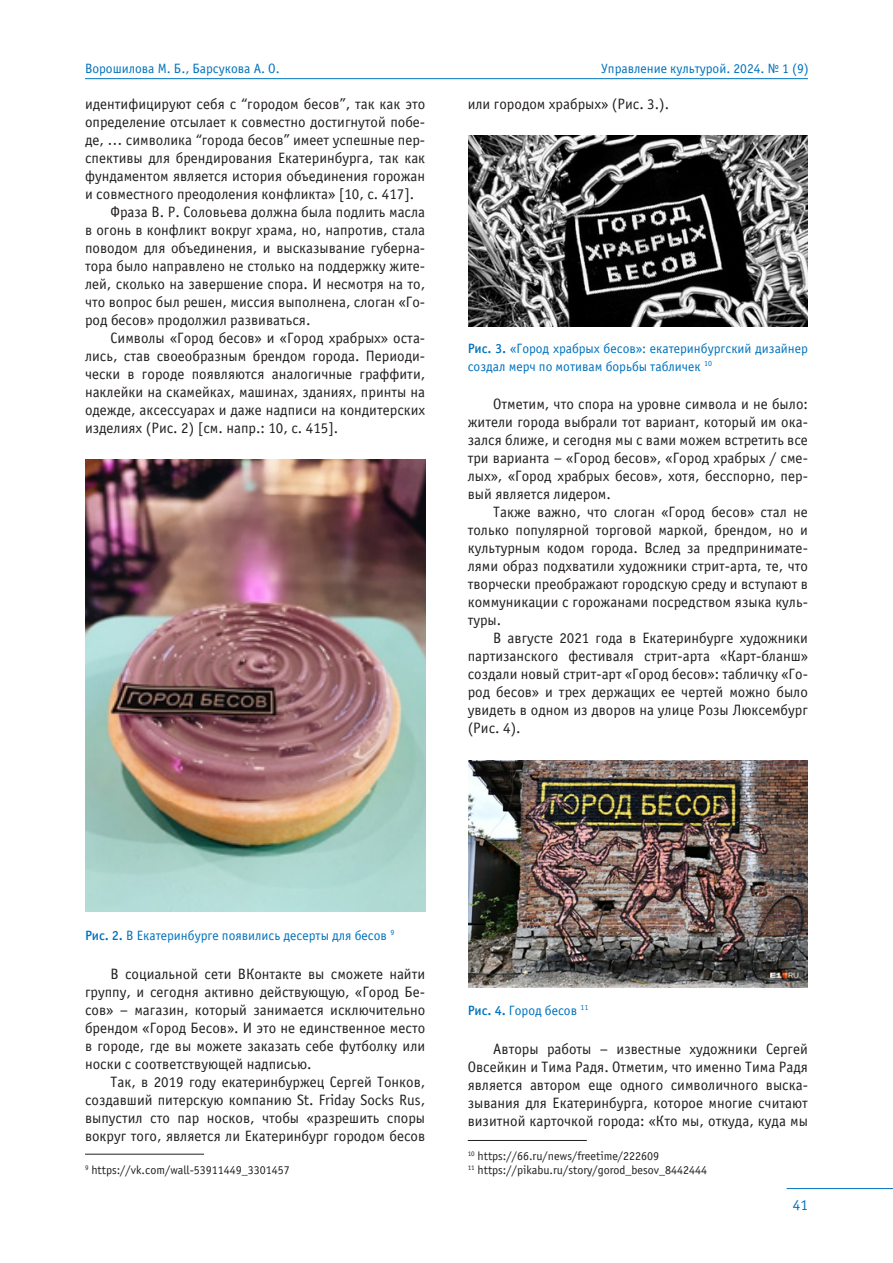
<style>
.page{position:relative;width:893px;height:1263px;background:#fff}
.page>*{position:absolute;margin:0;border:0;box-sizing:border-box;transform-origin:0 0}
.t1{font:15px/18px "ITC Officina Sans";color:#231f20;text-align:justify}
.t2{font:15px "ITC Officina Sans";color:#0072bc}
.t3{font:13.5px/18px "ITC Officina Sans";color:#0072bc}
.t4{font:12px/14.4px "ITC Officina Sans";color:#231f20}
.s1{font-weight:500}
</style>
<div class="page">
<hr style="left:787px;top:1188px;width:106px;height:1px;background:#0072bc">
<hr style="left:85px;top:78px;width:723px;height:1px;background:#0072bc">
<img style="left:86px;top:459px;width:339px;height:453px">
<hr style="left:85px;top:1154px;width:119px;height:1px;background:#231f20">
<img style="left:468px;top:135px;width:340px;height:191px">
<img style="left:468px;top:760px;width:340px;height:227px">
<hr style="left:468px;top:1140px;width:119px;height:1px;background:#231f20">
<p class="t3" style="left:85px;top:59px;width:196px">Ворошилова М. Б., Барсукова А. О.</p>
<p class="t1" style="left:85px;top:94px;width:342px">идентифицируют себя с “городом бесов”, так как это</p>
<p class="t1" style="left:85px;top:112px;width:342px">определение отсылает к совместно достигнутой побе-</p>
<p class="t1" style="left:85px;top:130px;width:342px">де, … символика “города бесов” имеет успешные пер-</p>
<p class="t1" style="left:85px;top:148px;width:342px">спективы для брендирования Екатеринбурга, так как</p>
<p class="t1" style="left:85px;top:166px;width:342px">фундаментом является история объединения горожан</p>
<p class="t1" style="left:85px;top:184px;width:331px">и совместного преодоления конфликта» [10, с. 417].</p>
<p class="t1" style="left:111px;top:202px;width:316px">Фраза В. Р. Соловьева должна была подлить масла</p>
<p class="t1" style="left:85px;top:220px;width:342px">в огонь в конфликт вокруг храма, но, напротив, стала</p>
<p class="t1" style="left:85px;top:238px;width:342px">поводом для объединения, и высказывание губерна-</p>
<p class="t1" style="left:85px;top:256px;width:342px">тора было направлено не столько на поддержку жите-</p>
<p class="t1" style="left:85px;top:274px;width:342px">лей, сколько на завершение спора. И несмотря на то,</p>
<p class="t1" style="left:85px;top:292px;width:342px">что вопрос был решен, миссия выполнена, слоган «Го-</p>
<p class="t1" style="left:85px;top:310px;width:227px">род бесов» продолжил развиваться.</p>
<p class="t1" style="left:111px;top:328px;width:316px">Символы «Город бесов» и «Город храбрых» оста-</p>
<p class="t1" style="left:85px;top:346px;width:342px">лись, став своеобразным брендом города. Периоди-</p>
<p class="t1" style="left:85px;top:364px;width:342px">чески в городе появляются аналогичные граффити,</p>
<p class="t1" style="left:85px;top:382px;width:342px">наклейки на скамейках, машинах, зданиях, принты на</p>
<p class="t1" style="left:85px;top:400px;width:342px">одежде, аксессуарах и даже надписи на кондитерских</p>
<p class="t1" style="left:85px;top:418px;width:255px">изделиях (Рис. 2) [см. напр.: 10, с. 415].</p>
<p class="t3" style="left:601px;top:59px;width:209px">Управление культурой. 2024. № 1 (9)</p>
<p class="t1" style="left:468px;top:94px;width:203px">или городом храбрых» (Рис. 3.).</p>
<p class="t3" style="left:468px;top:339px;width:342px"><span class="s1">Рис. 3.</span> «Город храбрых бесов»: екатеринбургский дизайнер создал мерч по мотивам борьбы табличек <sup>10</sup></p>
<p class="t1" style="left:468px;top:394px;width:342px;text-indent:26px">Отметим, что спора на уровне символа и не было: жители города выбрали тот вариант, который им ока&shy;зался ближе, и сегодня мы с вами можем встретить все три варианта – «Город бесов», «Город храбрых / сме&shy;лых», «Город храбрых бесов», хотя, бесспорно, пер&shy;вый является лидером.</p>
<p class="t1" style="left:468px;top:502px;width:342px;text-indent:26px">Также важно, что слоган «Город бесов» стал не только популярной торговой маркой, брендом, но и культурным кодом города. Вслед за предпринимате&shy;лями образ подхватили художники стрит-арта, те, что творчески преображают городскую среду и вступают в коммуникации с горожанами посредством языка куль&shy;туры.</p>
<p class="t1" style="left:468px;top:628px;width:342px;text-indent:26px">В августе 2021 года в Екатеринбурге художники партизанского фестиваля стрит-арта «Карт-бланш» создали новый стрит-арт «Город бесов»: табличку «Го&shy;род бесов» и трех держащих ее чертей можно было увидеть в одном из дворов на улице Розы Люксембург (Рис. 4).</p>
<p class="t3" style="left:85px;top:925px;width:311px"><span class="s1">Рис. 2.</span> В Екатеринбурге появились десерты для бесов <sup>9</sup></p>
<p class="t1" style="left:85px;top:965px;width:342px;text-indent:26px">В социальной сети ВКонтакте вы сможете найти группу, и сегодня активно действующую, «Город Бе&shy;сов» – магазин, который занимается исключительно брендом «Город Бесов». И это не единственное место в городе, где вы можете заказать себе футболку или носки с соответствующей надписью.</p>
<p class="t1" style="left:85px;top:1073px;width:342px;text-indent:26px">Так, в 2019 году екатеринбуржец Сергей Тонков, создавший питерскую компанию St. Friday Socks Rus, выпустил сто пар носков, чтобы «разрешить споры вокруг того, является ли Екатеринбург городом бесов</p>
<p class="t4" style="left:85px;top:1162px;width:206px"><sup>9</sup> https://vk.com/wall-53911449_3301457</p>
<p class="t3" style="left:468px;top:1001px;width:122px"><span class="s1">Рис. 4.</span> Город бесов <sup>11</sup></p>
<p class="t1" style="left:468px;top:1040px;width:342px;text-indent:26px">Авторы работы – известные художники Сергей Овсейкин и Тима Радя. Отметим, что именно Тима Радя является автором еще одного символичного выска&shy;зывания для Екатеринбурга, которое многие считают визитной карточкой города: «Кто мы, откуда, куда мы</p>
<p class="t4" style="left:468px;top:1148px;width:241px"><sup>10</sup> https://66.ru/news/freetime/222609<br><sup>11</sup> https://pikabu.ru/story/gorod_besov_8442444</p>
<p class="t2" style="left:793px;top:1194px;width:16px">41</p>
</div>
